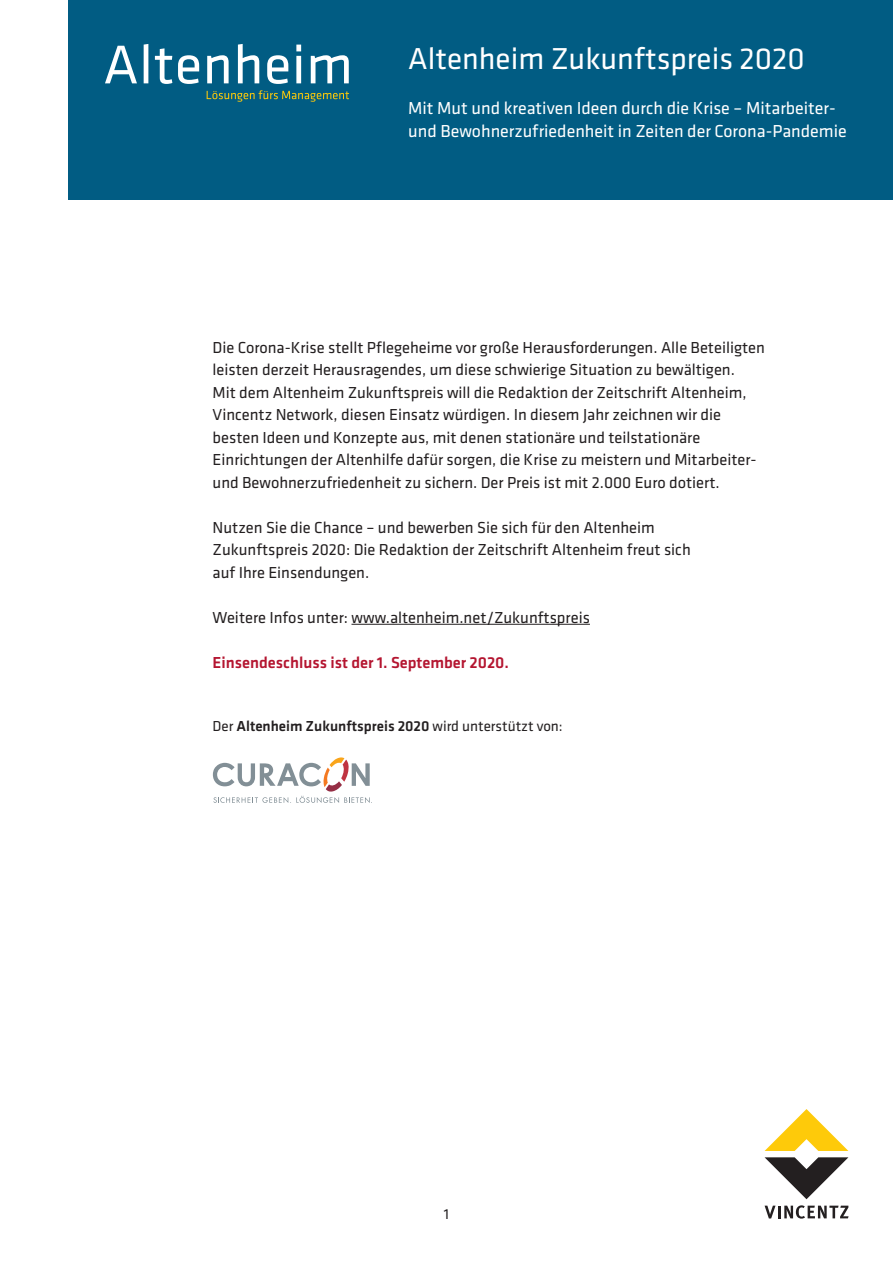
<style>
.page{position:relative;width:893px;height:1263px;background:#fff}
.page>*{position:absolute;margin:0;border:0;box-sizing:border-box;transform-origin:0 0}
.t1{font:31.35px "Klavika Basic";color:#fff}
.t2{font:18px/23.2px "Klavika Basic";color:#fff}
.t3{font:16.5px/22.5px "Klavika Basic";color:#231f20}
.t4{font:500 16.5px "Klavika Basic";color:#b41530}
.t5{font:500 15px "Klavika Basic";color:#231f20}
.t6{font:15px "Klavika Basic";color:#231f20}
.s1{font-weight:400}
</style>
<div class="page">
<svg style="left:765px;top:1205px;width:84px;height:13px"></svg>
<svg style="left:765px;top:1157px;width:83px;height:42px"></svg>
<svg style="left:765px;top:1109px;width:83px;height:42px"></svg>
<div style="left:68px;top:0;width:825px;height:200px;background:#015c83"></div>
<svg style="left:207px;top:90px;width:142px;height:12px"></svg>
<svg style="left:105px;top:44px;width:244px;height:40px"></svg>
<hr style="left:351px;top:624px;width:239px;height:1px;background:#231f20">
<svg style="left:213px;top:757px;width:159px;height:46px"></svg>
<h1 class="t1" style="left:408px;top:38px;width:398px">Altenheim Zukunftspreis 2020</h1>
<p class="t2" style="left:408px;top:96px;width:440px">Mit Mut und kreativen Ideen durch die Krise – Mitarbeiter&shy;und Bewohnerzufriedenheit in Zeiten der Corona-Pandemie</p>
<p class="t3" style="left:213px;top:335px;width:554px">Die Corona-Krise stellt Pflegeheime vor große Herausforderungen. Alle Beteiligten leisten derzeit Herausragendes, um diese schwierige Situation zu bewältigen.<br>Mit dem Altenheim Zukunftspreis will die Redaktion der Zeitschrift Altenheim, Vincentz Network, diesen Einsatz würdigen. In diesem Jahr zeichnen wir die besten Ideen und Konzepte aus, mit denen stationäre und teilstationäre Einrichtungen der Altenhilfe dafür sorgen, die Krise zu meistern und Mitarbeiter&shy;und Bewohnerzufriedenheit zu sichern. Der Preis ist mit 2.000 Euro dotiert.</p>
<p class="t3" style="left:213px;top:515px;width:480px">Nutzen Sie die Chance – und bewerben Sie sich für den Altenheim<br>Zukunftspreis 2020: Die Redaktion der Zeitschrift Altenheim freut sich auf Ihre Einsendungen.</p>
<p class="t3" style="left:213px;top:605px;width:379px">Weitere Infos unter: www.altenheim.net/Zukunftspreis</p>
<p class="t4" style="left:213px;top:651px;width:298px">Einsendeschluss ist der 1. September 2020.</p>
<p class="t5" style="left:213px;top:715px;width:352px"><span class="s1">Der</span> Altenheim Zukunftspreis 2020 <span class="s1">wird unterstützt von:</span></p>
<p class="t6" style="left:444px;top:1204px;width:7px">1</p>
</div>
